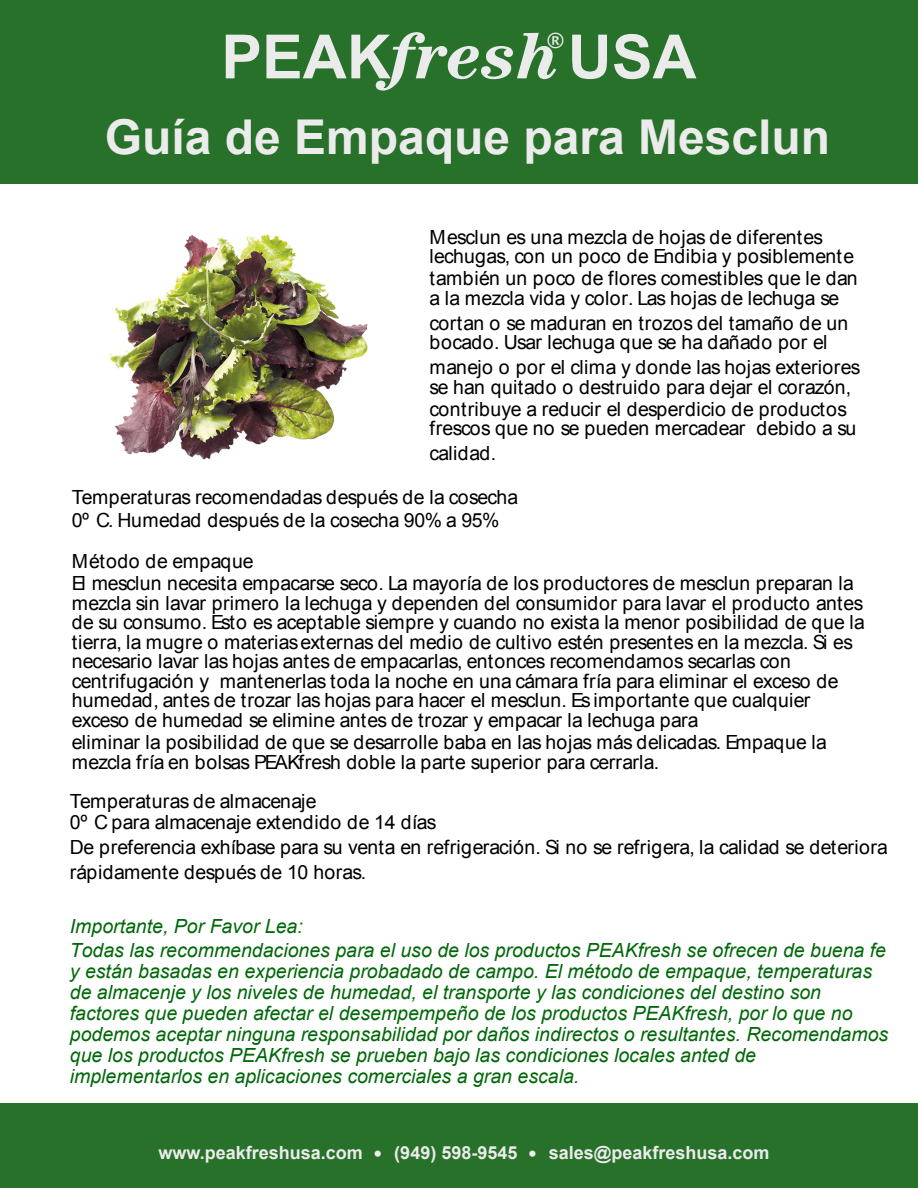
<style>
.page{position:relative;width:918px;height:1188px;background:#fff}
.page>*{position:absolute;margin:0;border:0;box-sizing:border-box;transform-origin:0 0}
.t1{font:700 61.05px "Arial";color:#ebebeb}
.t2{font:700 48px "Arial";color:#ebebeb}
.t3{font:700 21px "Lucida Grande";color:#e7e8e9}
.t4{font:19.5px/19.5px "Arial";letter-spacing:.01em;color:#000}
.t5{font:italic 19.5px/21px "Arial";color:#006809}
.t6{font:19.5px/22.4px "Arial";letter-spacing:-.02em;color:#000}
.t7{font:19.5px "Arial";letter-spacing:-.01em;color:#000}
.t8{font:700 18px "Arial";color:#ebebeb}
.s1{font-family:"Century Std";font-style:italic;font-size:67.2px}
.s2{font-family:"Lucida Grande";font-weight:400}
</style>
<div class="page">
<div style="left:0;top:0;width:918px;height:184px;background:#28712a"></div>
<div style="left:0;top:1103px;width:918px;height:85px;background:#28712a"></div>
<img style="left:109px;top:234px;width:259px;height:226px">
<h1 class="t1" style="left:221px;top:34px;width:477px">PEAK<span class="s1">fresh</span>USA</h1>
<h2 class="t2" style="left:105px;top:119px;width:727px">Guía de Empaque para Mesclun</h2>
<p class="t3" style="left:547px;top:32px;width:19px">®</p>
<p class="t4" style="left:430px;top:229px;width:426px">Mesclun es una mezcla de hojas de diferentes lechugas, con un poco de Endibia y posiblemente</p>
<p class="t4" style="left:430px;top:271px;width:430px">también un poco de flores comestibles que le dan a la mezcla vida y color. Las hojas de lechuga se</p>
<p class="t4" style="left:430px;top:315px;width:420px">cortan o se maduran en trozos del tamaño de un bocado. Usar lechuga que se ha dañado por el</p>
<p class="t4" style="left:430px;top:359px;width:432px">manejo o por el clima y donde las hojas exteriores se han quitado o destruido para dejar el corazón,</p>
<p class="t4" style="left:430px;top:401px;width:428px">contribuye a reducir el desperdicio de productos frescos que no se pueden mercadear debido a su</p>
<p class="t7" style="left:430px;top:446px;width:68px">calidad.</p>
<p class="t6" style="left:72px;top:488px;width:448px">Temperaturas recomendadas después de la cosecha<br>0º C. Humedad después de la cosecha 90% a 95%</p>
<p class="t4" style="left:72px;top:552px;width:784px;line-height:22.2px">Método de empaque<br>El mesclun necesita empacarse seco. La mayoría de los productores de mesclun preparan la</p>
<p class="t4" style="left:72px;top:595px;width:795px">mezcla sin lavar primero la lechuga y dependen del consumidor para lavar el producto antes de su consumo. Esto es aceptable siempre y cuando no exista la menor posibilidad de que la tierra, la mugre o materiasexternas del medio de cultivo estén presentes en la mezcla. Si es necesario lavar las hojas antes de empacarlas, entonces recomendamos secarlas con centrifugación y mantenerlas toda la noche en una cámara fría para eliminar el exceso de humedad, antes de trozar las hojas para hacer el mesclun. Es importante que cualquier exceso de humedad se elimine antes de trozar y empacar la lechuga para</p>
<p class="t4" style="left:72px;top:734px;width:757px">eliminar la posibilidad de que se desarrolle baba en las hojas más delicadas. Empaque la mezcla fría en bolsas PEAKfresh doble la parte superior para cerrarla.</p>
<p class="t4" style="left:70px;top:792px;width:368px;line-height:21.8px">Temperaturas de almacenaje<br>0º C para almacenaje extendido de 14 días</p>
<p class="t4" style="left:70px;top:837px;width:820px;line-height:24.9px">De preferencia exhíbase para su venta en refrigeración. Si no se refrigera, la calidad se deteriora rápidamente después de 10 horas.</p>
<p class="t5" style="left:70px;top:916px;width:818px;line-height:24.2px">Importante, Por Favor Lea:<br>Todas las recommendaciones para el uso de los productos PEAKfresh se ofrecen de buena fe</p>
<p class="t5" style="left:70px;top:963px;width:820px">y están basadas en experiencia probadado de campo. El método de empaque, temperaturas de almacenje y los niveles de humedad, el transporte y las condiciones del destino son factores que pueden afectar el desempempeño de los productos PEAKfresh, por lo que no podemos aceptar ninguna responsabilidad por daños indirectos o resultantes. Recomendamos que los productos PEAKfresh se prueben bajo las condiciones locales anted de implementarlos en aplicaciones comerciales a gran escala.</p>
<p class="t8" style="left:158px;top:1146px;width:613px">www.peakfreshusa.com <span class="s2">•</span> (949) 598-9545 <span class="s2">•</span> sales@peakfreshusa.com</p>
</div>
